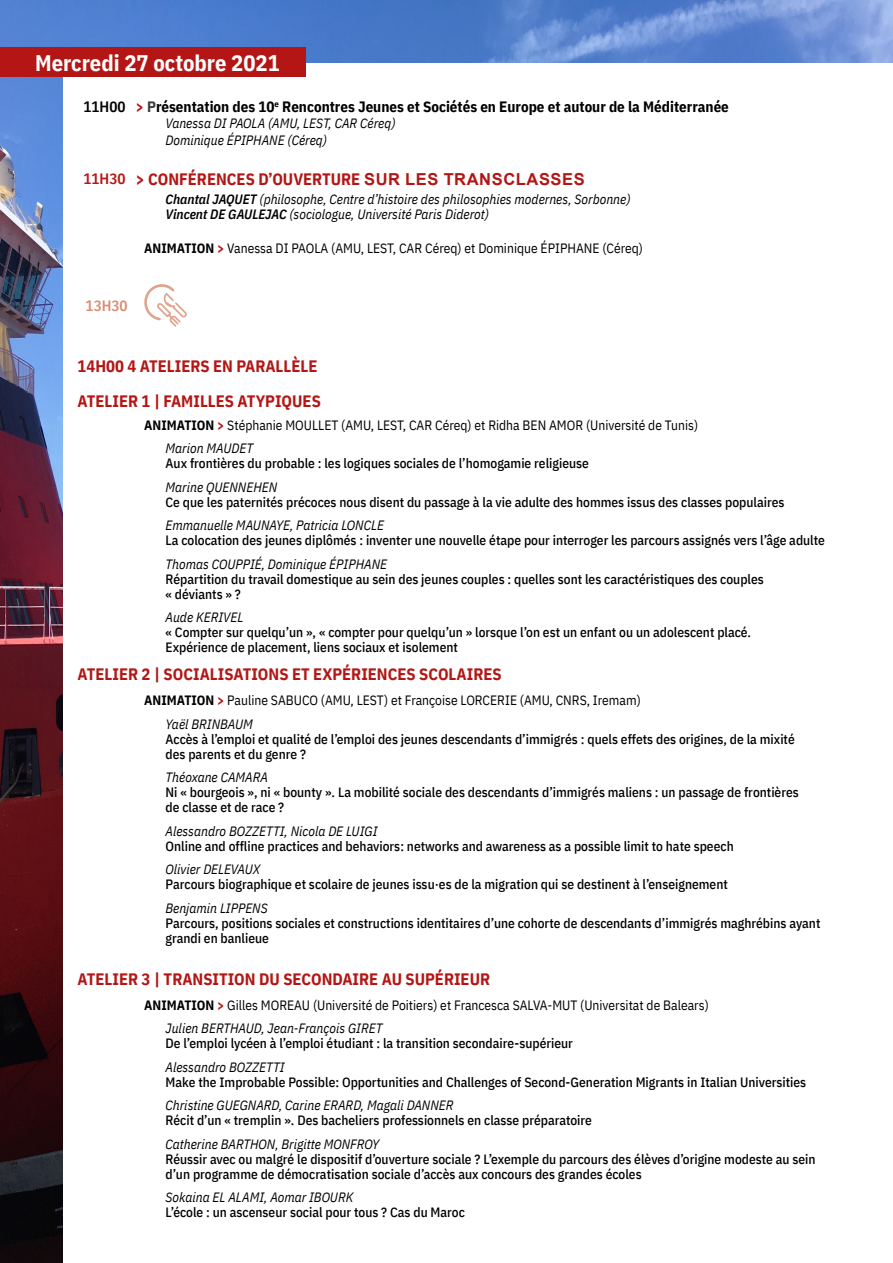
<style>
.page{position:relative;width:893px;height:1263px;background:#fff}
.page>*{position:absolute;margin:0;border:0;box-sizing:border-box;transform-origin:0 0}
.t1{font:700 22.5px "IBM Plex Sans Cond";color:#fff}
.t2{font:700 16.5px/35px "IBM Plex Sans Cond";color:#b31614}
.t3{font:700 15px "IBM Plex Sans Cond";color:#000}
.t4{font:600 15px "IBM Plex Sans Cond";color:#d88d74}
.t5{font:500 13.5px/15px "IBM Plex Sans Cond";color:#000}
.t6{font:italic 13.5px/16.5px "IBM Plex Sans Cond";color:#000}
.t7{font:13.5px/23.5px "IBM Plex Sans Cond";color:#000}
.s1{font-weight:600}
.s2{color:#b31614}
.s3{color:#3c3c3b}
.s4{font-weight:600;font-size:15px}
.s5{font-family:"Arial"}
.s6{font-weight:700}
.s7{font-weight:700;color:#b31614}
.s8{font-style:italic}
</style>
<div class="page">
<img style="left:0;top:0;width:893px;height:1262px">
<div style="left:64px;top:64px;width:829px;height:1199px;background:#fff"></div>
<svg style="left:144px;top:284px;width:43px;height:43px"></svg>
<div style="left:0;top:47px;width:306px;height:30px;background:#b31614"></div>
<h1 class="t1" style="left:35px;top:45px;width:246px">Mercredi 27 octobre 2021</h1>
<p class="t3" style="left:83px;top:95px;width:647px"><span class="s1">11H00</span> <span class="s2">&gt;</span> <span class="s3">P</span>résentation des 10<sup>e</sup> Rencontres Jeunes et Sociétés en Europe et autour de la Méditerranée</p>
<p class="t6" style="left:166px;top:114px;width:231px">Vanessa DI PAOLA (AMU, LEST, CAR Céreq)<br>Dominique ÉPIPHANE (Céreq)</p>
<p class="t2" style="left:83px;top:160px;width:503px"><span class="s4">11H30</span> &gt; CONFÉRENCES D’OUVERTURE <span class="s5">SUR LES TRANSCLASSES</span></p>
<p class="t6" style="left:166px;top:191px;width:466px;line-height:15px"><span class="s1">Chantal JAQUET</span> (philosophe, Centre d’histoire des philosophies modernes, Sorbonne)<br><span class="s1">Vincent DE GAULEJAC</span> (sociologue, Université Paris Diderot)</p>
<p class="t7" style="left:144px;top:235px;width:500px"><span class="s6">ANIMATION</span> <span class="s7">&gt;</span> Vanessa DI PAOLA (AMU, LEST, CAR Céreq) et Dominique ÉPIPHANE (Céreq)</p>
<p class="t4" style="left:86px;top:294px;width:44px">13H30</p>
<p class="t2" style="left:78px;top:347px;width:245px">14H00 4 ATELIERS EN PARALLÈLE<br>ATELIER 1 | FAMILLES ATYPIQUES</p>
<p class="t7" style="left:166px;top:412px;width:534px;text-indent:-21px"><span class="s6">ANIMATION</span> <span class="s7">&gt;</span> Stéphanie MOULLET (AMU, LEST, CAR Céreq) et Ridha BEN AMOR (Université de Tunis)<br><span class="s8">Marion MAUDET</span></p>
<p class="t5" style="left:166px;top:455px;width:425px">Aux frontières du probable : les logiques sociales de l’homogamie religieuse</p>
<p class="t6" style="left:166px;top:477px;width:113px">Marine QUENNEHEN</p>
<p class="t5" style="left:166px;top:493px;width:620px">Ce que les paternités précoces nous disent du passage à la vie adulte des hommes issus des classes populaires</p>
<p class="t6" style="left:166px;top:516px;width:220px">Emmanuelle MAUNAYE, Patricia LONCLE</p>
<p class="t5" style="left:166px;top:532px;width:661px">La colocation des jeunes diplômés : inventer une nouvelle étape pour interroger les parcours assignés vers l’âge adulte</p>
<p class="t6" style="left:166px;top:554px;width:223px">Thomas COUPPIÉ, Dominique ÉPIPHANE</p>
<p class="t5" style="left:166px;top:570px;width:600px">Répartition du travail domestique au sein des jeunes couples : quelles sont les caractéristiques des couples « déviants » ?</p>
<p class="t6" style="left:166px;top:608px;width:79px">Aude KERIVEL</p>
<p class="t5" style="left:166px;top:624px;width:587px">« Compter sur quelqu’un », « compter pour quelqu’un » lorsque l’on est un enfant ou un adolescent placé.<br>Expérience de placement, liens sociaux et isolement</p>
<p class="t2" style="left:78px;top:655px;width:426px">ATELIER 2 | SOCIALISATIONS ET EXPÉRIENCES SCOLAIRES</p>
<p class="t7" style="left:166px;top:687px;width:477px;text-indent:-21px"><span class="s6">ANIMATION</span> <span class="s7">&gt;</span> Pauline SABUCO (AMU, LEST) et Françoise LORCERIE (AMU, CNRS, Iremam)<br><span class="s8">Yaël BRINBAUM</span></p>
<p class="t5" style="left:166px;top:730px;width:631px">Accès à l’emploi et qualité de l’emploi des jeunes descendants d’immigrés : quels effets des origines, de la mixité des parents et du genre ?</p>
<p class="t6" style="left:166px;top:768px;width:104px">Théoxane CAMARA</p>
<p class="t5" style="left:166px;top:784px;width:635px">Ni « bourgeois », ni « bounty ». La mobilité sociale des descendants d’immigrés maliens : un passage de frontières de classe et de race ?</p>
<p class="t6" style="left:166px;top:821px;width:214px">Alessandro BOZZETTI, Nicola DE LUIGI</p>
<p class="t5" style="left:166px;top:837px;width:570px">Online and offline practices and behaviors: networks and awareness as a possible limit to hate speech</p>
<p class="t6" style="left:166px;top:860px;width:96px">Olivier DELEVAUX</p>
<p class="t5" style="left:166px;top:876px;width:564px">Parcours biographique et scolaire de jeunes issu·es de la migration qui se destinent à l’enseignement</p>
<p class="t6" style="left:166px;top:898px;width:104px">Benjamin LIPPENS</p>
<p class="t5" style="left:166px;top:914px;width:656px">Parcours, positions sociales et constructions identitaires d’une cohorte de descendants d’immigrés maghrébins ayant grandi en banlieue</p>
<p class="t2" style="left:78px;top:960px;width:414px">ATELIER 3 | TRANSITION DU SECONDAIRE AU SUPÉRIEUR</p>
<p class="t7" style="left:166px;top:992px;width:545px;text-indent:-21px"><span class="s6">ANIMATION</span> <span class="s7">&gt;</span> Gilles MOREAU (Université de Poitiers) et Francesca SALVA-MUT (Universitat de Balears)<br><span class="s8">Julien BERTHAUD, Jean-François GIRET</span></p>
<p class="t5" style="left:166px;top:1034px;width:409px">De l’emploi lycéen à l’emploi étudiant : la transition secondaire-supérieur</p>
<p class="t6" style="left:166px;top:1057px;width:121px">Alessandro BOZZETTI</p>
<p class="t5" style="left:166px;top:1073px;width:642px">Make the Improbable Possible: Opportunities and Challenges of Second-Generation Migrants in Italian Universities</p>
<p class="t6" style="left:166px;top:1096px;width:290px">Christine GUEGNARD, Carine ERARD, Magali DANNER</p>
<p class="t5" style="left:166px;top:1111px;width:428px">Récit d’un « tremplin ». Des bacheliers professionnels en classe préparatoire</p>
<p class="t6" style="left:166px;top:1134px;width:215px">Catherine BARTHON, Brigitte MONFROY</p>
<p class="t5" style="left:166px;top:1150px;width:652px">Réussir avec ou malgré le dispositif d’ouverture sociale ? L’exemple du parcours des élèves d’origine modeste au sein d’un programme de démocratisation sociale d’accès aux concours des grandes écoles</p>
<p class="t6" style="left:166px;top:1188px;width:189px">Sokaina EL ALAMI, Aomar IBOURK</p>
<p class="t5" style="left:166px;top:1203px;width:301px">L’école : un ascenseur social pour tous ? Cas du Maroc</p>
</div>
